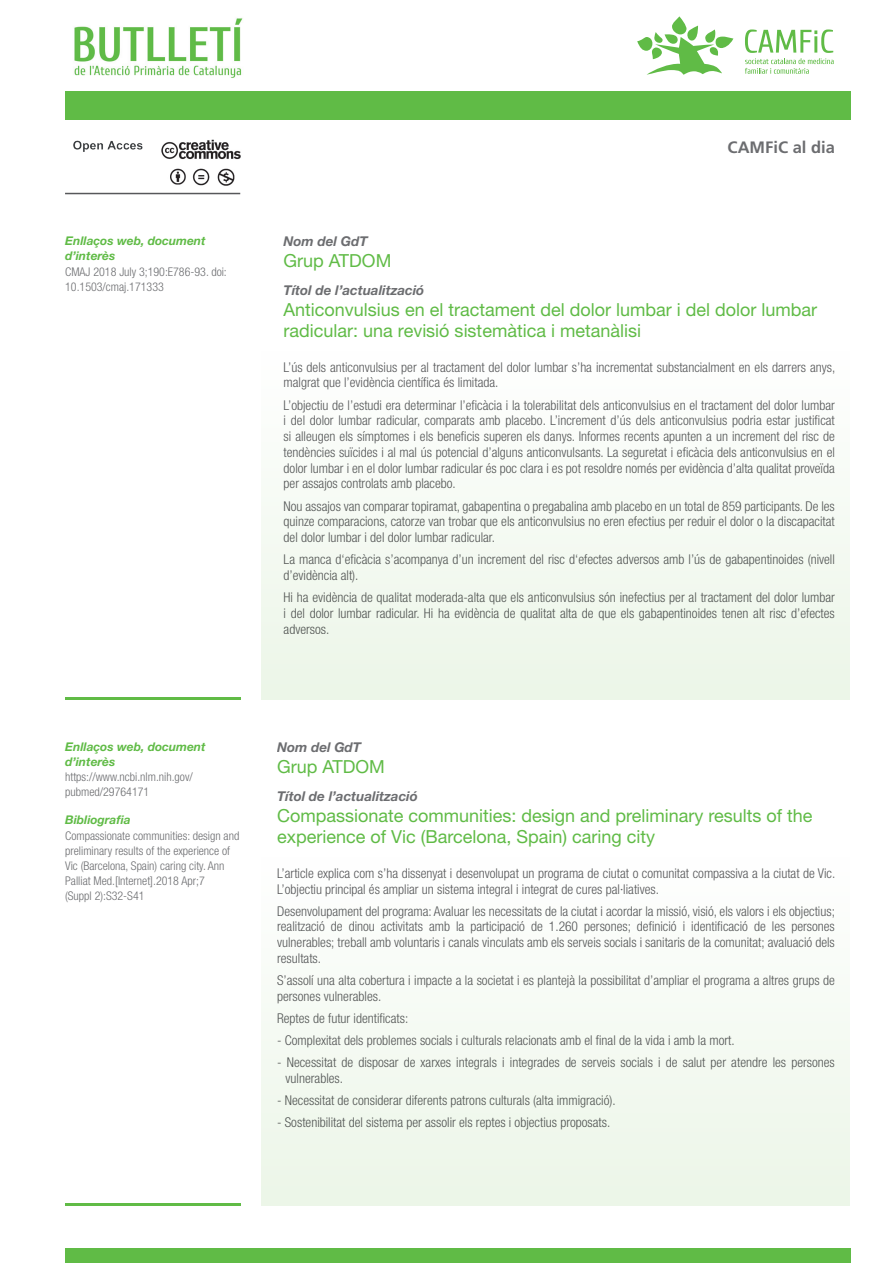
<style>
.page{position:relative;width:893px;height:1263px;background:#fff}
.page>*{position:absolute;margin:0;border:0;box-sizing:border-box;transform-origin:0 0}
.t1{font:18px/21px "Helvetica Neue LT Std";color:#60bb46}
.t2{font:700 16.5px "Frutiger LT Std";color:#6c6d70}
.t3{font:300 condensed 13.5px/15.8px "Helvetica Neue LT Std";color:#57585a}
.t4{font:italic 700 13.5px "Helvetica Neue LT Std";color:#6c6d70}
.Enlaces_negro{font:300 condensed 12px/15px "Helvetica Neue LT Std";color:#6c6d70}
.Autor_verde{font:italic 700 12px/15px "Helvetica Neue LT Std";color:#60bb46}
</style>
<div class="page">
<div style="left:261px;top:236px;width:589px;height:463px;background:linear-gradient(to right,#f7fbf6,#f7fbf6)"></div>
<div style="left:261px;top:742px;width:589px;height:463px;background:linear-gradient(to right,#f7fbf6,#f7fbf6)"></div>
<svg style="left:637px;top:16px;width:96px;height:59px"></svg>
<svg style="left:745px;top:29px;width:89px;height:45px"></svg>
<div style="left:65px;top:91px;width:786px;height:28px;background:#60bb46"></div>
<div style="left:65px;top:1249px;width:786px;height:14px;background:#60bb46"></div>
<hr style="left:65px;top:1203px;width:175px;height:2px;background:#60bb46">
<hr style="left:65px;top:697px;width:175px;height:2px;background:#60bb46">
<img style="left:74px;top:18px;width:169px;height:60px">
<img style="left:161px;top:139px;width:80px;height:47px">
<hr style="left:65px;top:193px;width:175px;height:1px;background:#57585a">
<img style="left:73px;top:140px;width:70px;height:12px">
<p class="Autor_verde" style="left:65px;top:233px;width:142px">Enllaços web, document d’interès</p>
<p class="Enlaces_negro" style="left:65px;top:264px;width:163px">CMAJ 2018 July 3;190:E786-93. doi:<br>10.1503/cmaj.171333</p>
<p class="t2" style="left:728px;top:138px;width:109px">CAMFiC al dia</p>
<p class="t4" style="left:284px;top:233px;width:85px">Nom del GdT</p>
<h1 class="t1" style="left:284px;top:250px;width:109px">Grup ATDOM</h1>
<p class="t4" style="left:284px;top:282px;width:142px">Títol de l’actualització</p>
<h1 class="t1" style="left:284px;top:299px;width:535px">Anticonvulsius en el tractament del dolor lumbar i del dolor lumbar radicular: una revisió sistemàtica i metanàlisi</h1>
<p class="t3" style="left:284px;top:359px;width:553px">L’ús dels anticonvulsius per al tractament del dolor lumbar s’ha incrementat substancialment en els darrers anys, malgrat que l’evidència científica és limitada.</p>
<p class="t3" style="left:284px;top:397px;width:553px;text-align:justify">L’objectiu de l’estudi era determinar l’eficàcia i la tolerabilitat dels anticonvulsius en el tractament del dolor lumbar i del dolor lumbar radicular, comparats amb placebo. L’increment d’ús dels anticonvulsius podria estar justificat si alleugen els símptomes i els beneficis superen els danys. Informes recents apunten a un increment del risc de tendències suïcides i al mal ús potencial d’alguns anticonvulsants. La seguretat i eficàcia dels anticonvulsius en el dolor lumbar i en el dolor lumbar radicular és poc clara i es pot resoldre només per evidència d’alta qualitat proveïda per assajos controlats amb placebo.</p>
<p class="t3" style="left:284px;top:498px;width:553px;text-align:justify">Nou assajos van comparar topiramat, gabapentina o pregabalina amb placebo en un total de 859 participants. De les quinze comparacions, catorze van trobar que els anticonvulsius no eren efectius per reduir el dolor o la discapacitat del dolor lumbar i del dolor lumbar radicular.</p>
<p class="t3" style="left:284px;top:551px;width:553px">La manca d‘eficàcia s’acompanya d’un increment del risc d‘efectes adversos amb l’ús de gabapentinoides (nivell d’evidència alt).</p>
<p class="t3" style="left:284px;top:589px;width:553px;text-align:justify">Hi ha evidència de qualitat moderada-alta que els anticonvulsius són inefectius per al tractament del dolor lumbar i del dolor lumbar radicular. Hi ha evidència de qualitat alta de que els gabapentinoides tenen alt risc d’efectes adversos.</p>
<p class="Autor_verde" style="left:65px;top:738px;width:142px">Enllaços web, document d’interès</p>
<p class="Enlaces_negro" style="left:65px;top:770px;width:129px">https://www.ncbi.nlm.nih.gov/ pubmed/29764171</p>
<p class="Autor_verde" style="left:65px;top:812px;width:67px">Bibliografia</p>
<p class="Enlaces_negro" style="left:65px;top:828px;width:176px">Compassionate communities: design and preliminary results of the experience of Vic (Barcelona, Spain) caring city. Ann Palliat Med.[Internet].2018 Apr;7<br>(Suppl 2):S32-S41</p>
<p class="t4" style="left:277px;top:739px;width:85px">Nom del GdT</p>
<h1 class="t1" style="left:277px;top:756px;width:109px">Grup ATDOM</h1>
<p class="t4" style="left:277px;top:788px;width:142px">Títol de l’actualització</p>
<h1 class="t1" style="left:277px;top:805px;width:537px">Compassionate communities: design and preliminary results of the experience of Vic (Barcelona, Spain) caring city</h1>
<p class="t3" style="left:277px;top:865px;width:560px">L’article explica com s’ha dissenyat i desenvolupat un programa de ciutat o comunitat compassiva a la ciutat de Vic.<br>L’objectiu principal és ampliar un sistema integral i integrat de cures pal·liatives.</p>
<p class="t3" style="left:277px;top:903px;width:559px;text-align:justify">Desenvolupament del programa: Avaluar les necessitats de la ciutat i acordar la missió, visió, els valors i els objectius; realització de dinou activitats amb la participació de 1.260 persones; definició i identificació de les persones vulnerables; treball amb voluntaris i canals vinculats amb els serveis socials i sanitaris de la comunitat; avaluació dels resultats.</p>
<p class="t3" style="left:277px;top:972px;width:559px">S’assolí una alta cobertura i impacte a la societat i es plantejà la possibilitat d’ampliar el programa a altres grups de persones vulnerables.</p>
<p class="t3" style="left:277px;top:1010px;width:133px">Reptes de futur identificats:</p>
<p class="t3" style="left:277px;top:1032px;width:459px">- Complexitat dels problemes socials i culturals relacionats amb el final de la vida i amb la mort.</p>
<p class="t3" style="left:286px;top:1054px;width:551px;text-indent:-9px">- Necessitat de disposar de xarxes integrals i integrades de serveis socials i de salut per atendre les persones vulnerables.</p>
<p class="t3" style="left:277px;top:1092px;width:340px">- Necessitat de considerar diferents patrons culturals (alta immigració).</p>
<p class="t3" style="left:277px;top:1114px;width:335px">- Sostenibilitat del sistema per assolir els reptes i objectius proposats.</p>
</div>
